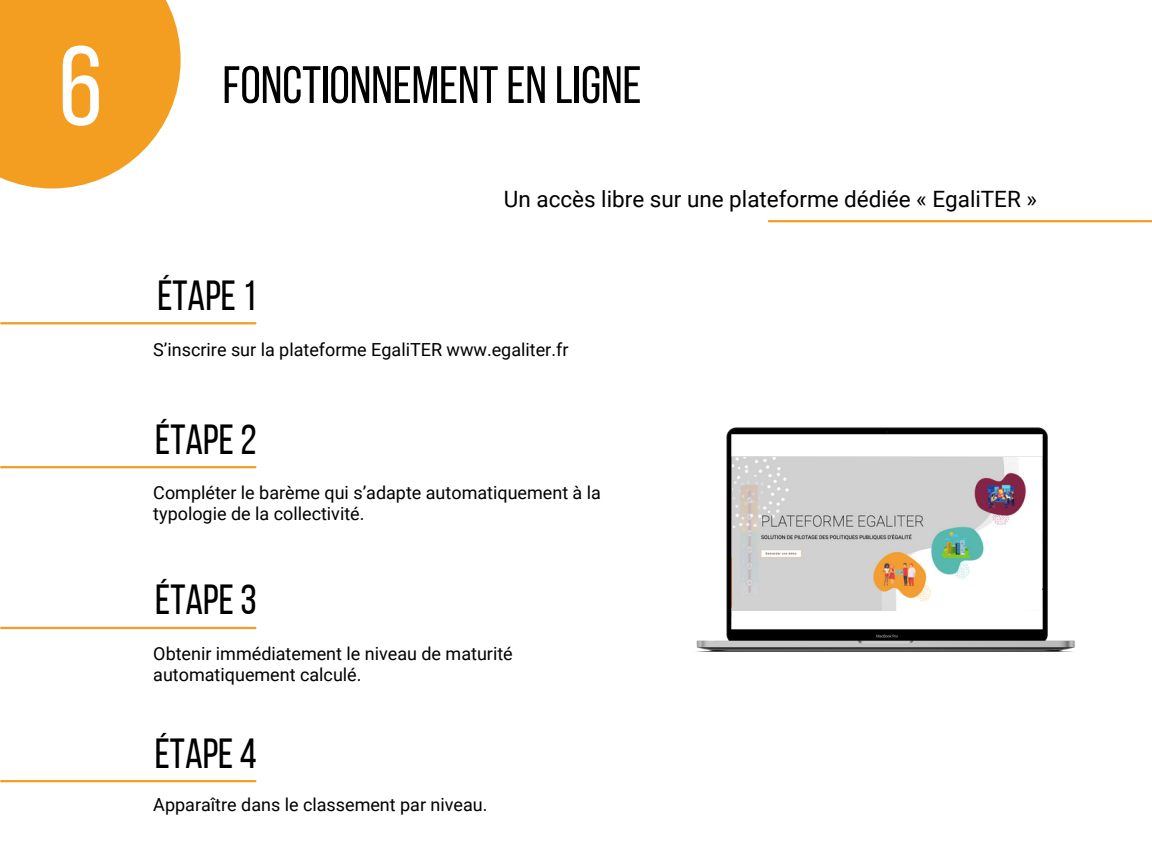
<style>
.page{position:relative;width:1152px;height:864px;background:#fff}
.page>*{position:absolute;margin:0;border:0;box-sizing:border-box;transform-origin:0 0}
.t1{font:112.5px "Bebas Neue";color:#fff}
.t2{font:52.5px "Bebas Neue";color:#000}
.t3{font:42px "Bebas Neue";color:#000}
.t4{font:22.5px "Roboto";color:#000}
.t5{font:18px/21.3px "Roboto";color:#000}
</style>
<div class="page">
<hr style="left:769px;top:220px;width:382px;height:2px;background:#f39e21">
<hr style="left:1px;top:322px;width:254px;height:2px;background:#f39e21">
<hr style="left:1px;top:466px;width:254px;height:2px;background:#f39e21">
<hr style="left:1px;top:627px;width:254px;height:2px;background:#f39e21">
<hr style="left:1px;top:780px;width:254px;height:2px;background:#f39e21">
<img style="left:696px;top:427px;width:379px;height:225px">
<svg style="left:0;top:0;width:181px;height:189px;background:#f4a93c"></svg>
<img style="left:732px;top:457px;width:310px;height:153px">
<p class="t1" style="left:59px;top:41px;width:45px">6</p>
<p class="t2" style="left:223px;top:64px;width:420px">FONCTIONNEMENTEN LIGNE</p>
<p class="t3" style="left:157px;top:278px;width:101px">ÉTAPE1</p>
<p class="t4" style="left:504px;top:186px;width:535px">Un accès libre sur une plateforme dédiée « EgaliTER »</p>
<p class="t5" style="left:153px;top:339px;width:417px">S’inscrire sur la plateforme EgaliTER www.egaliter.fr</p>
<p class="t3" style="left:155px;top:422px;width:103px">ÉTAPE2</p>
<p class="t5" style="left:153px;top:482px;width:449px">Compléter le barème qui s’adapte automatiquement à la typologie de la collectivité.</p>
<p class="t3" style="left:155px;top:583px;width:103px">ÉTAPE3</p>
<p class="t5" style="left:153px;top:643px;width:361px">Obtenir immédiatement le niveau de maturité automatiquement calculé.</p>
<p class="t3" style="left:155px;top:736px;width:103px">ÉTAPE 4</p>
<p class="t5" style="left:153px;top:794px;width:336px">Apparaître dans le classement par niveau.</p>
</div>
